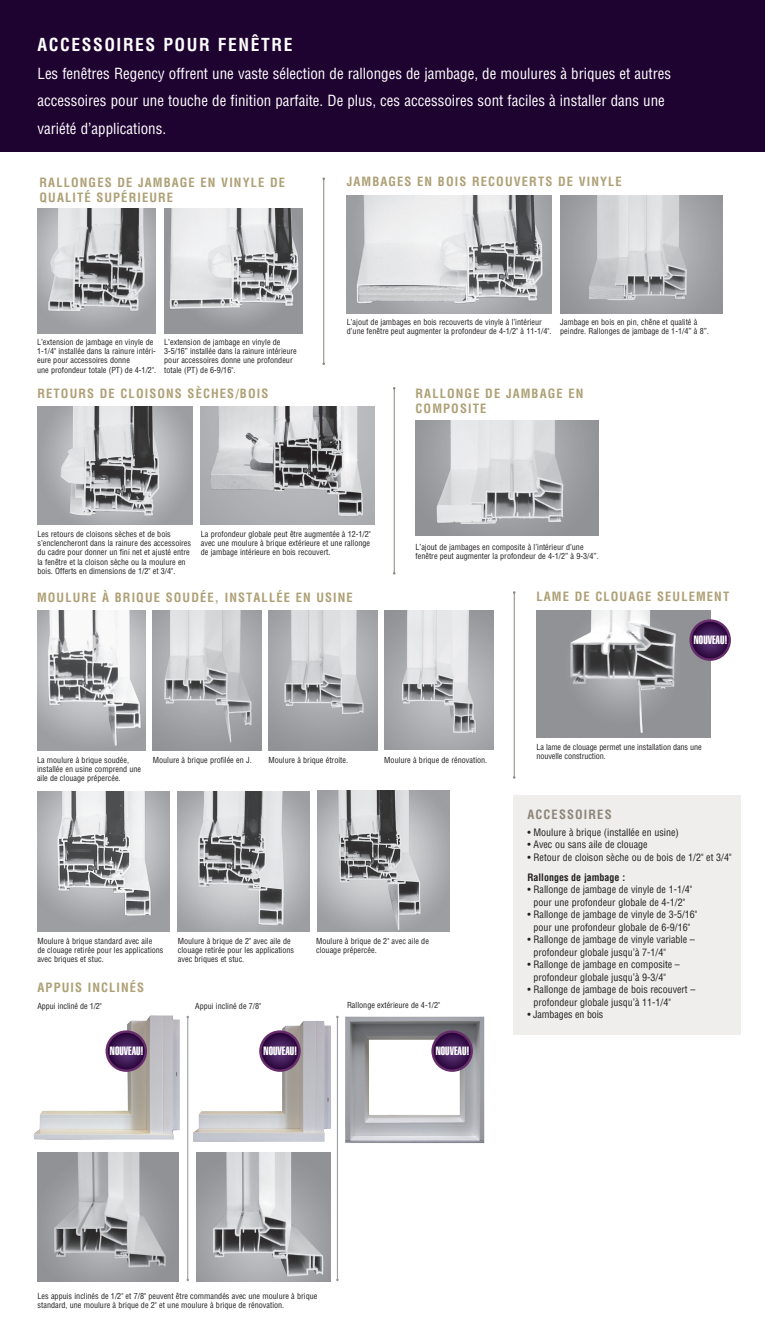
<style>
.page{position:relative;width:765px;height:1335px;background:#fff}
.page>*{position:absolute;margin:0;border:0;box-sizing:border-box;transform-origin:0 0}
.t1{font:700 condensed 17.5px "Helvetica";letter-spacing:.09em;color:#fff}
.t2{font:condensed 15px/27.5px "Helvetica";color:#fff}
.Subhead{font:700 condensed 12.5px/15px "Helvetica";letter-spacing:.09em;color:#aea076}
.t3{font:700 condensed 12.5px "Helvetica";letter-spacing:.09em;color:#8e857b}
.Subhead-2{font:11.88px "Helvetica Extra Compressed";color:#fff}
.Bullets{font:condensed 10px/12.5px "Helvetica";color:#231f20}
.Bullets-2{font:700 condensed 10px "Helvetica";color:#231f20}
.General_copy{font:condensed 8.12px/9.4px "Helvetica";color:#231f20}
</style>
<div class="page">
<div style="left:0;top:0;width:765px;height:152px;background:#1e0230"></div>
<img style="left:415px;top:421px;width:183px;height:115px">
<div style="left:514px;top:796px;width:227px;height:239px;background:#efeeec"></div>
<hr style="left:323px;top:179px;width:1px;height:185px;background:#8e857b">
<hr style="left:394px;top:388px;width:1px;height:185px;background:#8e857b">
<hr style="left:514px;top:592px;width:1px;height:185px;background:#8e857b">
<img style="left:37px;top:406px;width:156px;height:119px">
<img style="left:200px;top:406px;width:174px;height:119px">
<img style="left:37px;top:208px;width:119px;height:125px">
<img style="left:164px;top:208px;width:139px;height:125px">
<img style="left:37px;top:610px;width:109px;height:140px">
<img style="left:153px;top:610px;width:109px;height:140px">
<img style="left:37px;top:792px;width:133px;height:139px">
<img style="left:177px;top:792px;width:133px;height:139px">
<img style="left:317px;top:791px;width:133px;height:140px">
<img style="left:269px;top:610px;width:108px;height:140px">
<img style="left:384px;top:610px;width:109px;height:140px">
<img style="left:347px;top:195px;width:205px;height:118px">
<img style="left:560px;top:195px;width:162px;height:118px">
<img style="left:33px;top:1015px;width:147px;height:125px">
<img style="left:193px;top:1021px;width:138px;height:121px">
<img style="left:345px;top:1016px;width:140px;height:127px">
<img style="left:38px;top:1152px;width:140px;height:129px">
<img style="left:196px;top:1152px;width:135px;height:129px">
<svg style="left:107px;top:1032px;width:39px;height:39px"></svg>
<div style="left:106px;top:1030px;width:41px;height:42px;border:2px solid #662d6a;border-radius:50%"></div>
<hr style="left:187px;top:1017px;width:1px;height:263px;background:#939598">
<hr style="left:337px;top:1017px;width:1px;height:263px;background:#939598">
<svg style="left:260px;top:1032px;width:40px;height:39px"></svg>
<div style="left:259px;top:1030px;width:42px;height:42px;border:2px solid #662d6a;border-radius:50%"></div>
<svg style="left:433px;top:1032px;width:39px;height:39px"></svg>
<div style="left:431px;top:1030px;width:42px;height:42px;border:2px solid #662d6a;border-radius:50%"></div>
<img style="left:536px;top:610px;width:174px;height:128px">
<svg style="left:691px;top:621px;width:39px;height:39px"></svg>
<div style="left:689px;top:619px;width:42px;height:42px;border:2px solid #662d6a;border-radius:50%"></div>
<p class="t1" style="left:38px;top:34px;width:256px">ACCESSOIRES POUR FENÊTRE</p>
<p class="t2" style="left:38px;top:59px;width:635px">Les fenêtres Regency offrent une vaste sélection de rallonges de jambage, de moulures à briques et autres accessoires pour une touche de finition parfaite. De plus, ces accessoires sont faciles à installer dans une variété d’applications.</p>
<p class="Subhead" style="left:40px;top:175px;width:247px">RALLONGES DE JAMBAGE EN VINYLE DE<br>QUALITÉ SUPÉRIEURE</p>
<p class="General_copy" style="left:37px;top:337px;width:121px">L’extension de jambage en vinyle de 1-1/4" installée dans la rainure intéri&shy;eure pour accessoires donne<br>une profondeur totale (PT) de 4-1/2".</p>
<p class="General_copy" style="left:164px;top:337px;width:134px">L’extension de jambage en vinyle de 3-5/16” installée dans la rainure intérieure pour accessoires donne une profondeur totale (PT) de 6-9/16".</p>
<p class="Subhead" style="left:37px;top:386px;width:232px">RETOURS DE CLOISONS SÈCHES/BOIS</p>
<p class="Subhead" style="left:347px;top:174px;width:277px">JAMBAGES EN BOIS RECOUVERTS DE VINYLE</p>
<p class="General_copy" style="left:347px;top:317px;width:206px">L’ajout de jambages en bois recouverts de vinyle à l’intérieur d’une fenêtre peut augmenter la profondeur de 4-1/2" à 11-1/4".</p>
<p class="General_copy" style="left:560px;top:317px;width:150px">Jambage en bois en pin, chêne et qualité à peindre. Rallonges de jambage de 1-1/4” à 8”.</p>
<p class="Subhead" style="left:415px;top:386px;width:169px">RALLONGE DE JAMBAGE EN<br>COMPOSITE</p>
<p class="General_copy" style="left:37px;top:529px;width:155px">Les retours de cloisons sèches et de bois s’enclencheront dans la rainure des accessoires du cadre pour donner un fini net et ajusté entre la fenêtre et la cloison sèche ou la moulure en bois. Offerts en dimensions de 1/2" et 3/4".</p>
<p class="General_copy" style="left:201px;top:529px;width:172px;text-align:justify">La profondeur globale peut être augmentée à 12-1/2" avec une moulure à brique extérieure et une rallonge de jambage intérieure en bois recouvert.</p>
<p class="Subhead" style="left:37px;top:590px;width:317px">MOULURE À BRIQUE SOUDÉE, INSTALLÉE EN USINE</p>
<p class="General_copy" style="left:415px;top:542px;width:185px">L’ajout de jambages en composite à l’intérieur d’une fenêtre peut augmenter la profondeur de 4-1/2” à 9-3/4”.</p>
<p class="Subhead" style="left:536px;top:589px;width:194px">LAME DE CLOUAGE SEULEMENT</p>
<p class="Subhead-2" style="left:694px;top:633px;width:35px">NOUVEAU!</p>
<p class="General_copy" style="left:37px;top:755px;width:106px">La moulure à brique soudée, installée en usine comprend une aile de clouage prépercée.</p>
<p class="General_copy" style="left:153px;top:755px;width:100px">Moulure à brique profilée en J.</p>
<p class="General_copy" style="left:269px;top:755px;width:81px">Moulure à brique étroite.</p>
<p class="General_copy" style="left:384px;top:755px;width:105px">Moulure à brique de rénovation.</p>
<p class="General_copy" style="left:37px;top:936px;width:128px">Moulure à brique standard avec aile<br>de clouage retirée pour les applications avec briques et stuc.</p>
<p class="General_copy" style="left:178px;top:936px;width:118px">Moulure à brique de 2" avec aile de clouage retirée pour les applications avec briques et stuc.</p>
<p class="General_copy" style="left:316px;top:936px;width:114px">Moulure à brique de 2" avec aile de clouage prépercée.</p>
<p class="Subhead" style="left:38px;top:980px;width:108px">APPUIS INCLINÉS</p>
<p class="General_copy" style="left:38px;top:1001px;width:66px">Appui incliné de 1/2"</p>
<p class="General_copy" style="left:347px;top:1000px;width:95px">Rallonge extérieure de 4-1/2"</p>
<p class="General_copy" style="left:195px;top:1001px;width:68px">Appui incliné de 7/8"</p>
<p class="Subhead-2" style="left:110px;top:1044px;width:35px">NOUVEAU!</p>
<p class="Subhead-2" style="left:264px;top:1044px;width:35px">NOUVEAU!</p>
<p class="Subhead-2" style="left:436px;top:1044px;width:35px">NOUVEAU!</p>
<p class="General_copy" style="left:536px;top:742px;width:167px">La lame de clouage permet une installation dans une nouvelle construction.</p>
<p class="t3" style="left:527px;top:807px;width:86px">ACCESSOIRES</p>
<p class="Bullets" style="left:527px;top:826px;width:153px">• Moulure à brique (installée en usine)</p>
<p class="Bullets" style="left:527px;top:838px;width:122px">• Avec ou sans aile de clouage</p>
<p class="Bullets" style="left:527px;top:851px;width:206px">• Retour de cloison sèche ou de bois de 1/2" et 3/4"</p>
<p class="Bullets-2" style="left:527px;top:871px;width:99px">Rallonges de jambage :</p>
<p class="Bullets" style="left:527px;top:883px;width:167px;text-align:center">• Rallonge de jambage de vinyle de 1-1/4" pour une profondeur globale de 4-1/2"</p>
<p class="Bullets" style="left:527px;top:908px;width:172px;text-align:center">• Rallonge de jambage de vinyle de 3-5/16" pour une profondeur globale de 6-9/16"</p>
<p class="Bullets" style="left:534px;top:933px;width:163px;text-indent:-6px">• Rallonge de jambage de vinyle variable – profondeur globale jusqu’à 7-1/4"</p>
<p class="Bullets" style="left:534px;top:958px;width:148px;text-indent:-6px">• Rallonge de jambage en composite – profondeur globale jusqu’à 9-3/4"</p>
<p class="Bullets" style="left:534px;top:983px;width:163px;text-indent:-6px">• Rallonge de jambage de bois recouvert – profondeur globale jusqu’à 11-1/4"</p>
<p class="Bullets" style="left:527px;top:1008px;width:77px">• Jambages en bois</p>
<p class="General_copy" style="left:38px;top:1291px;width:281px">Les appuis inclinés de 1/2" et 7/8" peuvent être commandés avec une moulure à brique standard, une moulure à brique de 2" et une moulure à brique de rénovation.</p>
</div>
